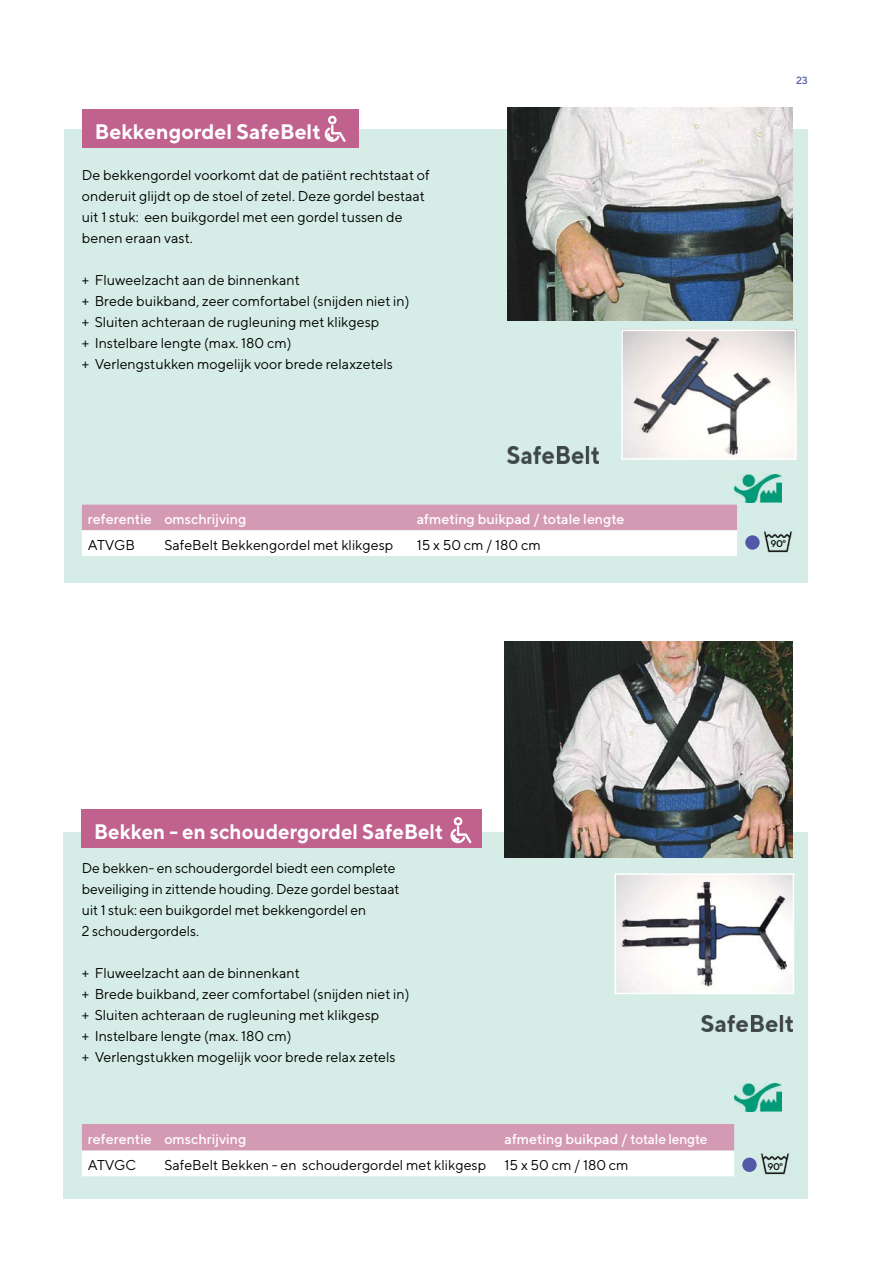
<style>
.page{position:relative;width:893px;height:1263px;background:#fff}
.page>*{position:absolute;margin:0;border:0;box-sizing:border-box;transform-origin:0 0}
.t1{font:700 21px "TT Norms";color:#fff;scale:.96 1}
.t2{font:700 21px "TT Norms";color:#fff}
.t3{font:14.25px/21px "TT Norms";color:#000}
.t4{font:500 14.25px "TT Norms";color:#fff}
.t5{font:500 10.5px "TT Norms";color:#5158a7}
.t6{font:500 9.75px "TT Norms";color:#000}
</style>
<div class="page">
<div style="left:64px;top:832px;width:744px;height:366px;background:#d6ede7"></div>
<div style="left:82px;top:809px;width:400px;height:38px;background:#c1618e"></div>
<svg style="left:82px;top:1124px;width:652px;height:52px;background:#e9cbd8"></svg>
<img style="left:617px;top:876px;width:174px;height:115px">
<div style="left:614px;top:873px;width:180px;height:121px;border:2px solid #fff"></div>
<div style="left:65px;top:129px;width:743px;height:453px;background:#d6ede7"></div>
<div style="left:82px;top:109px;width:276px;height:39px;background:#c1618e"></div>
<svg style="left:82px;top:505px;width:655px;height:51px;background:#eacdd9"></svg>
<img style="left:624px;top:333px;width:169px;height:124px">
<div style="left:621px;top:330px;width:175px;height:130px;border:2px solid #fff"></div>
<img style="left:504px;top:641px;width:288px;height:216px">
<img style="left:508px;top:108px;width:284px;height:213px">
<img style="left:701px;top:1015px;width:91px;height:16px">
<img style="left:508px;top:447px;width:91px;height:16px">
<svg style="left:450px;top:817px;width:21px;height:26px"></svg>
<svg style="left:325px;top:116px;width:21px;height:26px"></svg>
<img style="left:756px;top:1153px;width:34px;height:22px">
<div style="left:742px;top:1157px;width:15px;height:15px;background:#5158a7;border-radius:50%"></div>
<img style="left:764px;top:531px;width:29px;height:22px">
<div style="left:745px;top:535px;width:15px;height:15px;background:#5158a7;border-radius:50%"></div>
<img style="left:734px;top:474px;width:47px;height:29px">
<img style="left:734px;top:1083px;width:47px;height:29px">
<h1 class="t2" style="left:95px;top:118px;width:228px">Bekkengordel SafeBelt</h1>
<p class="t3" style="left:82px;top:164px;width:349px">De bekkengordel voorkomt dat de patiënt rechtstaat of onderuit glijdt op de stoel of zetel. Deze gordel bestaat uit 1 stuk: een buikgordel met een gordel tussen de benen eraan vast.</p>
<p class="t3" style="left:82px;top:269px;width:329px">+ Fluweelzacht aan de binnenkant<br>+ Brede buikband, zeer comfortabel (snijden niet in) + Sluiten achteraan de rugleuning met klikgesp<br>+ Instelbare lengte (max. 180 cm)<br>+ Verlengstukken mogelijk voor brede relaxzetels</p>
<p class="t4" style="left:88px;top:510px;width:160px">referentie omschrijving</p>
<p class="t4" style="left:417px;top:510px;width:209px">afmeting buikpad / totale lengte</p>
<p class="t3" style="left:88px;top:534px;width:49px">ATVGB</p>
<p class="t3" style="left:164px;top:534px;width:230px">SafeBelt Bekkengordel met klikgesp</p>
<p class="t3" style="left:417px;top:534px;width:125px">15 x 50 cm / 180 cm</p>
<p class="t5" style="left:796px;top:73px;width:13px">23</p>
<p class="t6" style="left:771px;top:538px;width:17px">90°</p>
<h1 class="t1" style="left:94px;top:818px;width:365px">Bekken - en schoudergordel SafeBelt</h1>
<p class="t3" style="left:82px;top:857px;width:319px">De bekken- en schoudergordel biedt een complete beveiliging in zittende houding. Deze gordel bestaat uit 1 stuk: een buikgordel met bekkengordel en<br>2 schoudergordels.</p>
<p class="t3" style="left:82px;top:962px;width:329px">+ Fluweelzacht aan de binnenkant<br>+ Brede buikband, zeer comfortabel (snijden niet in) + Sluiten achteraan de rugleuning met klikgesp<br>+ Instelbare lengte (max. 180 cm)<br>+ Verlengstukken mogelijk voor brede relax zetels</p>
<p class="t4" style="left:88px;top:1130px;width:160px">referentie omschrijving</p>
<p class="t4" style="left:505px;top:1130px;width:204px">afmeting buikpad / totale lengte</p>
<p class="t3" style="left:88px;top:1154px;width:50px">ATVGC</p>
<p class="t3" style="left:164px;top:1154px;width:323px">SafeBelt Bekken - en schoudergordel met klikgesp</p>
<p class="t3" style="left:505px;top:1154px;width:125px">15 x 50 cm / 180 cm</p>
<p class="t6" style="left:768px;top:1160px;width:17px">90°</p>
</div>
